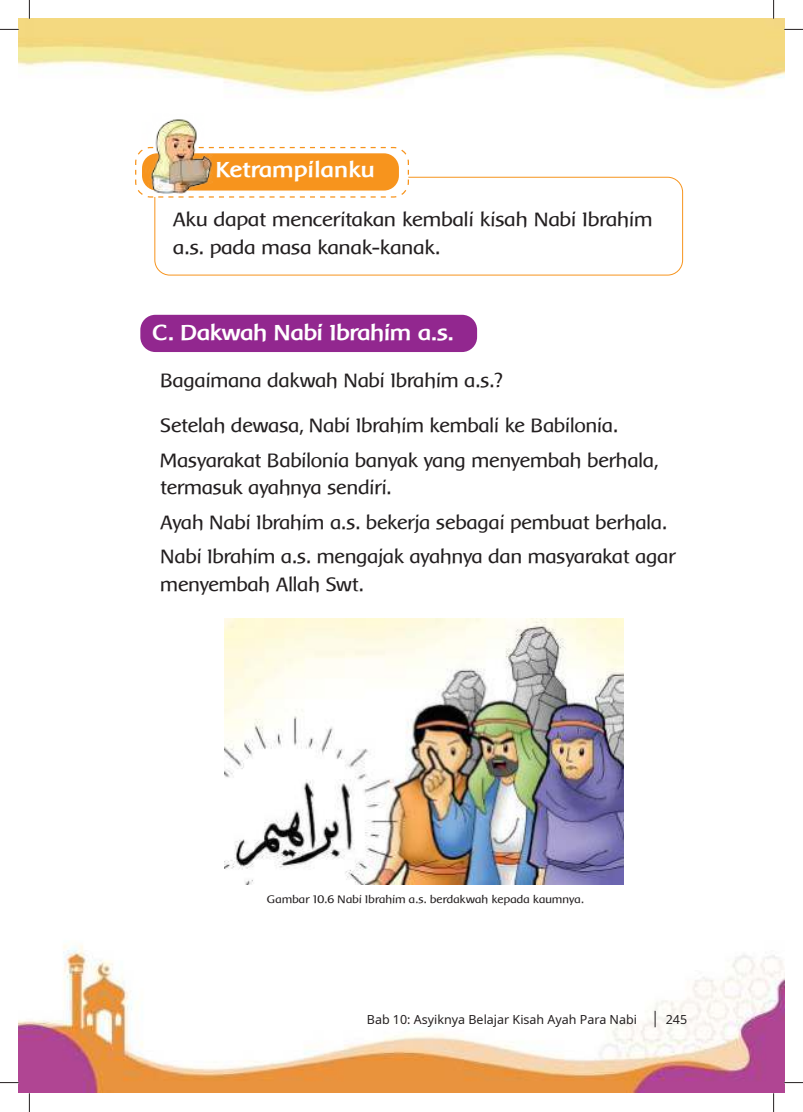
<style>
.page{position:relative;width:803px;height:1112px;background:#fff}
.page>*{position:absolute;margin:0;border:0;box-sizing:border-box;transform-origin:0 0}
.t1{font:700 22.5px "Baar Metanoia";letter-spacing:-.01em;color:#fff}
.t2{font:20px/34.6px "Baar Metanoia";letter-spacing:-.02em;color:#231f20}
.t3{font:12.5px "Noto Sans";color:#231f20}
.t4{font:11.25px "Baar Metanoia";letter-spacing:-.005em;color:#231f20}
</style>
<div class="page">
<img style="left:29px;top:19px;width:755px;height:1073px">
<svg style="left:655px;top:1010px;width:1px;height:16px"></svg>
<div style="left:154px;top:177px;width:529px;height:98px;border:1px solid #f7941d;border-radius:15px"></div>
<svg style="left:134px;top:146px;width:276px;height:52px"></svg>
<div style="left:142px;top:153px;width:257px;height:37px;background:#f7941d;border-radius:15px"></div>
<img style="left:140px;top:113px;width:83px;height:80px">
<div style="left:140px;top:315px;width:337px;height:37px;background:#92278f;border-radius:15px"></div>
<img style="left:225px;top:618px;width:398px;height:266px">
<svg style="left:0;top:29px;width:19px;height:1px"></svg>
<svg style="left:784px;top:29px;width:19px;height:1px"></svg>
<svg style="left:0;top:1081px;width:19px;height:2px"></svg>
<svg style="left:784px;top:1081px;width:19px;height:2px"></svg>
<svg style="left:29px;top:0;width:1px;height:19px"></svg>
<svg style="left:29px;top:1092px;width:1px;height:19px"></svg>
<svg style="left:773px;top:0;width:1px;height:19px"></svg>
<svg style="left:773px;top:1092px;width:1px;height:19px"></svg>
<p class="t1" style="left:216px;top:157px;width:160px">Ketrampilanku</p>
<p class="t2" style="left:173px;top:206px;width:481px;line-height:27.5px">Aku dapat menceritakan kembali kisah Nabi Ibrahim a.s. pada masa kanak-kanak.</p>
<p class="t1" style="left:153px;top:320px;width:303px">C. Dakwah Nabi Ibrahim a.s.</p>
<p class="t2" style="left:160px;top:362px;width:344px">Bagaimana dakwah Nabi Ibrahim a.s.?</p>
<p class="t2" style="left:160px;top:408px;width:499px">Setelah dewasa, Nabi Ibrahim kembali ke Babilonia.<br>Masyarakat Babilonia banyak yang menyembah berhala,</p>
<p class="t2" style="left:160px;top:470px;width:516px">termasuk ayahnya sendiri.<br>Ayah Nabi Ibrahim a.s. bekerja sebagai pembuat berhala.<br>Nabi Ibrahim a.s. mengajak ayahnya dan masyarakat agar</p>
<p class="t2" style="left:160px;top:566px;width:205px">menyembah Allah Swt.</p>
<p class="t4" style="left:267px;top:893px;width:318px">Gambar 10.6 Nabi Ibrahim a.s. berdakwah kepada kaumnya.</p>
<p class="t3" style="left:367px;top:1013px;width:272px">Bab 10: Asyiknya Belajar Kisah Ayah Para Nabi</p>
<p class="t3" style="left:666px;top:1013px;width:23px">245</p>
</div>
